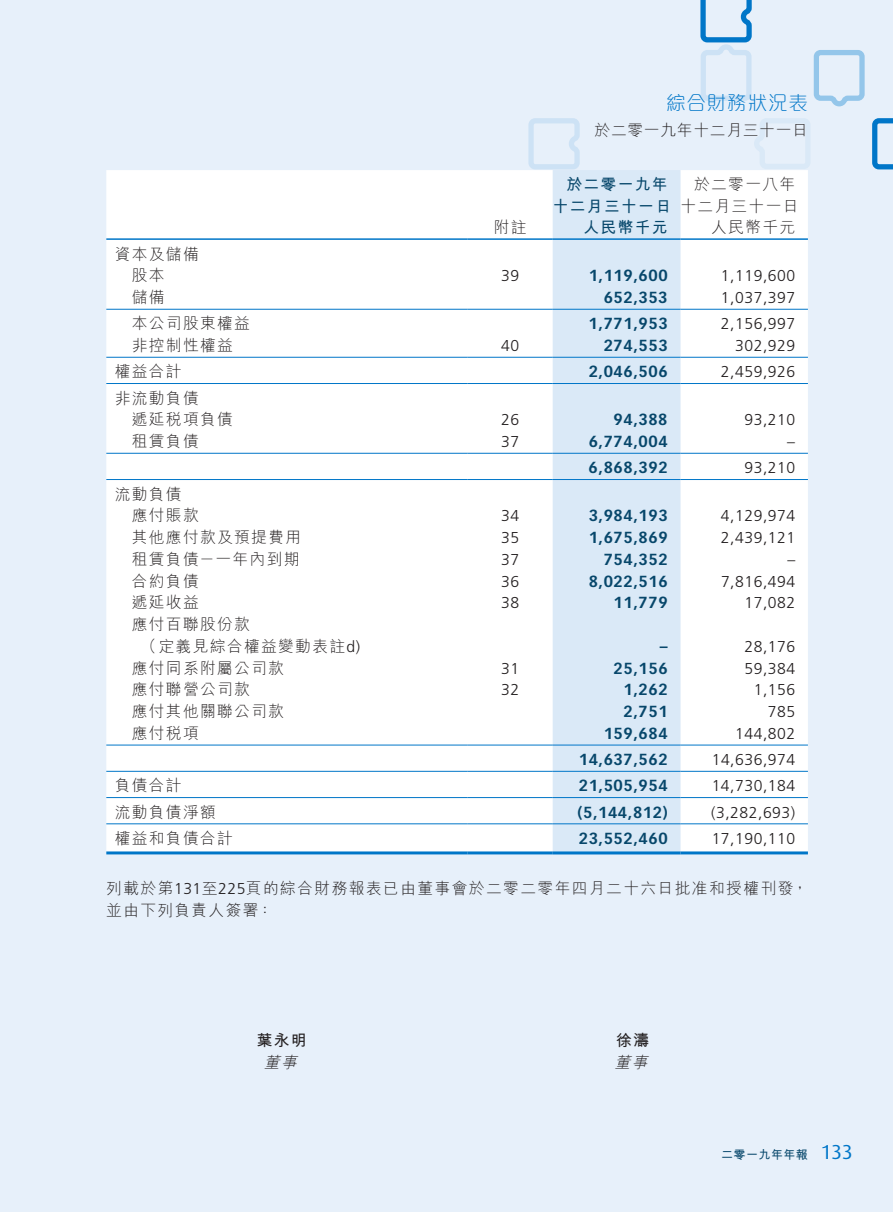
<style>
.page{position:relative;width:893px;height:1212px;background:#e7f0fa}
.page>*{position:absolute;margin:0;border:0;box-sizing:border-box;transform-origin:0 0}
.t1{font:300 19.5px "M Elle HK";letter-spacing:.045em;color:#0076c8}
.Body_Text{font:300 15.75px/21.8px "M Hei HK";letter-spacing:.085em;color:#231f20}
.Body_Text-2{font:300 15.75px "Frutiger LT Std";letter-spacing:.035em;color:#231f20}
.Body_Text-3{font:700 15.75px "Vectora LT Std";letter-spacing:.035em;color:#07476b}
.Body_Text-4{font:700 15.75px "M Hei HK";letter-spacing:.085em;color:#07476b}
.Body_Text-5{font:300 15.75px "M Hei HK";letter-spacing:.045em;color:#231f20}
.Body_Text-6{font:700 15.75px "M Hei HK";color:#231f20}
.Body_Text-7{font:italic 300 15.75px "M Hei HK";color:#231f20}
.Body_Text-8{font:700 12px "M Hei HK";letter-spacing:.04em;color:#07476b}
.s1{font-family:"Frutiger LT Std"}
.s2{font-family:"Dax";font-weight:400;font-size:20.25px;color:#0076c8}
</style>
<div class="page">
<svg style="left:813px;top:50px;width:52px;height:57px"></svg>
<svg style="left:872px;top:118px;width:21px;height:51px"></svg>
<svg style="left:700px;top:0;width:52px;height:101px"></svg>
<svg style="left:754px;top:118px;width:56px;height:51px"></svg>
<svg style="left:528px;top:118px;width:52px;height:51px"></svg>
<div style="left:106px;top:170px;width:702px;height:681px;background:#fff"></div>
<div style="left:553px;top:170px;width:127px;height:681px;background:#dae9f7"></div>
<hr style="left:106px;top:238px;width:362px;height:2px;background:#0076c8">
<hr style="left:468px;top:238px;width:85px;height:2px;background:#0076c8">
<hr style="left:553px;top:238px;width:127px;height:2px;background:#0076c8">
<hr style="left:680px;top:238px;width:128px;height:2px;background:#0076c8">
<hr style="left:106px;top:309px;width:362px;height:1px;background:#0076c8">
<hr style="left:468px;top:309px;width:85px;height:1px;background:#0076c8">
<hr style="left:553px;top:309px;width:127px;height:1px;background:#0076c8">
<hr style="left:680px;top:309px;width:128px;height:1px;background:#0076c8">
<hr style="left:106px;top:357px;width:362px;height:1px;background:#0076c8">
<hr style="left:468px;top:357px;width:85px;height:1px;background:#0076c8">
<hr style="left:553px;top:357px;width:127px;height:1px;background:#0076c8">
<hr style="left:680px;top:357px;width:128px;height:1px;background:#0076c8">
<hr style="left:106px;top:383px;width:362px;height:1px;background:#0076c8">
<hr style="left:468px;top:383px;width:85px;height:1px;background:#0076c8">
<hr style="left:553px;top:383px;width:127px;height:1px;background:#0076c8">
<hr style="left:680px;top:383px;width:128px;height:1px;background:#0076c8">
<hr style="left:106px;top:453px;width:362px;height:1px;background:#0076c8">
<hr style="left:468px;top:453px;width:85px;height:1px;background:#0076c8">
<hr style="left:553px;top:453px;width:127px;height:1px;background:#0076c8">
<hr style="left:680px;top:453px;width:128px;height:1px;background:#0076c8">
<hr style="left:106px;top:479px;width:362px;height:1px;background:#0076c8">
<hr style="left:468px;top:479px;width:85px;height:1px;background:#0076c8">
<hr style="left:553px;top:479px;width:127px;height:1px;background:#0076c8">
<hr style="left:680px;top:479px;width:128px;height:1px;background:#0076c8">
<hr style="left:106px;top:745px;width:362px;height:1px;background:#0076c8">
<hr style="left:468px;top:745px;width:85px;height:1px;background:#0076c8">
<hr style="left:553px;top:745px;width:127px;height:1px;background:#0076c8">
<hr style="left:680px;top:745px;width:128px;height:1px;background:#0076c8">
<hr style="left:106px;top:771px;width:362px;height:1px;background:#0076c8">
<hr style="left:468px;top:771px;width:85px;height:1px;background:#0076c8">
<hr style="left:553px;top:771px;width:127px;height:1px;background:#0076c8">
<hr style="left:680px;top:771px;width:128px;height:1px;background:#0076c8">
<hr style="left:106px;top:797px;width:362px;height:1px;background:#0076c8">
<hr style="left:468px;top:797px;width:85px;height:1px;background:#0076c8">
<hr style="left:553px;top:797px;width:127px;height:1px;background:#0076c8">
<hr style="left:680px;top:797px;width:128px;height:1px;background:#0076c8">
<hr style="left:106px;top:823px;width:362px;height:1px;background:#0076c8">
<hr style="left:468px;top:823px;width:85px;height:1px;background:#0076c8">
<hr style="left:553px;top:823px;width:127px;height:1px;background:#0076c8">
<hr style="left:680px;top:823px;width:128px;height:1px;background:#0076c8">
<hr style="left:106px;top:851px;width:362px;height:3px;background:#0076c8">
<hr style="left:468px;top:851px;width:85px;height:3px;background:#0076c8">
<hr style="left:553px;top:851px;width:127px;height:3px;background:#0076c8">
<hr style="left:680px;top:851px;width:128px;height:3px;background:#0076c8">
<p class="t1" style="left:666px;top:93px;width:143px">綜合財務狀況表</p>
<p class="Body_Text-5" style="left:594px;top:122px;width:215px">於二零一九年十二月三十一日</p>
<p class="Body_Text-4" style="left:566px;top:173px;width:103px">於二零一九年</p>
<p class="Body_Text" style="left:694px;top:173px;width:103px">於二零一八年</p>
<p class="Body_Text-4" style="left:553px;top:194px;width:120px">十二月三十一日</p>
<p class="Body_Text" style="left:680px;top:195px;width:120px">十二月三十一日</p>
<p class="Body_Text" style="left:494px;top:216px;width:34px">附註</p>
<p class="Body_Text-4" style="left:583px;top:216px;width:86px">人民幣千元</p>
<p class="Body_Text" style="left:711px;top:216px;width:85px">人民幣千元</p>
<p class="Body_Text" style="left:115px;top:243px;width:85px">資本及儲備</p>
<p class="Body_Text" style="left:132px;top:264px;width:34px">股本</p>
<p class="Body_Text-2" style="left:501px;top:267px;width:20px">39</p>
<p class="Body_Text-3" style="left:589px;top:266px;width:80px">1,119,600</p>
<p class="Body_Text-2" style="left:721px;top:267px;width:76px">1,119,600</p>
<p class="Body_Text" style="left:132px;top:286px;width:34px">儲備</p>
<p class="Body_Text-3" style="left:604px;top:288px;width:65px">652,353</p>
<p class="Body_Text-2" style="left:721px;top:289px;width:76px">1,037,397</p>
<p class="Body_Text" style="left:132px;top:312px;width:120px">本公司股東權益</p>
<p class="Body_Text-3" style="left:589px;top:314px;width:80px">1,771,953</p>
<p class="Body_Text-2" style="left:721px;top:315px;width:76px">2,156,997</p>
<p class="Body_Text" style="left:132px;top:334px;width:103px">非控制性權益</p>
<p class="Body_Text-2" style="left:501px;top:337px;width:20px">40</p>
<p class="Body_Text-3" style="left:604px;top:336px;width:65px">274,553</p>
<p class="Body_Text-2" style="left:735px;top:337px;width:62px">302,929</p>
<p class="Body_Text" style="left:115px;top:360px;width:68px">權益合計</p>
<p class="Body_Text-3" style="left:589px;top:362px;width:80px">2,046,506</p>
<p class="Body_Text-2" style="left:721px;top:363px;width:76px">2,459,926</p>
<p class="Body_Text" style="left:115px;top:387px;width:85px">非流動負債</p>
<p class="Body_Text" style="left:132px;top:408px;width:103px">遞延稅項負債</p>
<p class="Body_Text-2" style="left:501px;top:411px;width:20px">26</p>
<p class="Body_Text-3" style="left:614px;top:410px;width:56px">94,388</p>
<p class="Body_Text-2" style="left:744px;top:411px;width:52px">93,210</p>
<p class="Body_Text" style="left:132px;top:430px;width:68px">租賃負債</p>
<p class="Body_Text-2" style="left:501px;top:433px;width:20px">37</p>
<p class="Body_Text-3" style="left:589px;top:432px;width:80px">6,774,004</p>
<p class="Body_Text-2" style="left:787px;top:433px;width:9px">–</p>
<p class="Body_Text-3" style="left:589px;top:458px;width:80px">6,868,392</p>
<p class="Body_Text-2" style="left:744px;top:459px;width:52px">93,210</p>
<p class="Body_Text" style="left:115px;top:483px;width:68px">流動負債</p>
<p class="Body_Text" style="left:132px;top:504px;width:68px">應付賬款</p>
<p class="Body_Text-2" style="left:501px;top:507px;width:20px">34</p>
<p class="Body_Text-3" style="left:589px;top:506px;width:80px">3,984,193</p>
<p class="Body_Text-2" style="left:721px;top:507px;width:76px">4,129,974</p>
<p class="Body_Text" style="left:132px;top:526px;width:171px">其他應付款及預提費用</p>
<p class="Body_Text-2" style="left:501px;top:529px;width:20px">35</p>
<p class="Body_Text-3" style="left:589px;top:528px;width:80px">1,675,869</p>
<p class="Body_Text-2" style="left:721px;top:529px;width:76px">2,439,121</p>
<p class="Body_Text" style="left:132px;top:548px;width:169px">租賃負債－一年內到期</p>
<p class="Body_Text-2" style="left:501px;top:550px;width:20px">37</p>
<p class="Body_Text-3" style="left:604px;top:550px;width:65px">754,352</p>
<p class="Body_Text-2" style="left:787px;top:550px;width:9px">–</p>
<p class="Body_Text" style="left:132px;top:570px;width:68px">合約負債</p>
<p class="Body_Text-2" style="left:501px;top:572px;width:20px">36</p>
<p class="Body_Text-3" style="left:589px;top:571px;width:80px">8,022,516</p>
<p class="Body_Text-2" style="left:721px;top:572px;width:76px">7,816,494</p>
<p class="Body_Text" style="left:132px;top:591px;width:68px">遞延收益</p>
<p class="Body_Text-2" style="left:501px;top:594px;width:20px">38</p>
<p class="Body_Text-3" style="left:614px;top:593px;width:56px">11,779</p>
<p class="Body_Text-2" style="left:744px;top:594px;width:52px">17,082</p>
<p class="Body_Text" style="left:141px;top:613px;width:221px;text-indent:-9px">應付百聯股份款<br>（定義見綜合權益變動表註<span class="s1">d)</span></p>
<p class="Body_Text-3" style="left:660px;top:637px;width:9px">–</p>
<p class="Body_Text-2" style="left:744px;top:637px;width:52px">28,176</p>
<p class="Body_Text" style="left:132px;top:657px;width:154px">應付同系附屬公司款</p>
<p class="Body_Text-2" style="left:501px;top:659px;width:20px">31</p>
<p class="Body_Text-3" style="left:614px;top:658px;width:56px">25,156</p>
<p class="Body_Text-2" style="left:744px;top:659px;width:52px">59,384</p>
<p class="Body_Text" style="left:132px;top:678px;width:120px">應付聯營公司款</p>
<p class="Body_Text-2" style="left:501px;top:681px;width:20px">32</p>
<p class="Body_Text-3" style="left:623px;top:680px;width:46px">1,262</p>
<p class="Body_Text-2" style="left:754px;top:681px;width:43px">1,156</p>
<p class="Body_Text" style="left:132px;top:700px;width:154px">應付其他關聯公司款</p>
<p class="Body_Text-3" style="left:623px;top:702px;width:46px">2,751</p>
<p class="Body_Text-2" style="left:768px;top:703px;width:29px">785</p>
<p class="Body_Text" style="left:132px;top:722px;width:68px">應付稅項</p>
<p class="Body_Text-3" style="left:604px;top:724px;width:65px">159,684</p>
<p class="Body_Text-2" style="left:735px;top:724px;width:62px">144,802</p>
<p class="Body_Text-3" style="left:579px;top:750px;width:90px">14,637,562</p>
<p class="Body_Text-2" style="left:712px;top:751px;width:85px">14,636,974</p>
<p class="Body_Text" style="left:115px;top:774px;width:68px">負債合計</p>
<p class="Body_Text-3" style="left:579px;top:776px;width:90px">21,505,954</p>
<p class="Body_Text-2" style="left:712px;top:777px;width:85px">14,730,184</p>
<p class="Body_Text" style="left:115px;top:801px;width:103px">流動負債淨額</p>
<p class="Body_Text-3" style="left:578px;top:802px;width:92px">(5,144,812)</p>
<p class="Body_Text-2" style="left:711px;top:803px;width:86px">(3,282,693)</p>
<p class="Body_Text" style="left:115px;top:827px;width:120px">權益和負債合計</p>
<p class="Body_Text-3" style="left:579px;top:829px;width:90px">23,552,460</p>
<p class="Body_Text-2" style="left:712px;top:829px;width:85px">17,190,110</p>
<p class="Body_Text" style="left:106px;top:877px;width:703px">列載於第<span class="s1">131</span>至<span class="s1">225</span>頁的綜合財務報表已由董事會於二零二零年四月二十六日批准和授權刊發，並由下列負責人簽署：</p>
<p class="Body_Text-6" style="left:257px;top:1029px;width:51px">葉永明</p>
<p class="Body_Text-6" style="left:616px;top:1029px;width:34px">徐濤</p>
<p class="Body_Text-7" style="left:264px;top:1054px;width:38px">董事</p>
<p class="Body_Text-7" style="left:614px;top:1054px;width:38px">董事</p>
<p class="Body_Text-8" style="left:721px;top:1145px;width:133px">二零一九年年報 <span class="s2">133</span></p>
</div>
